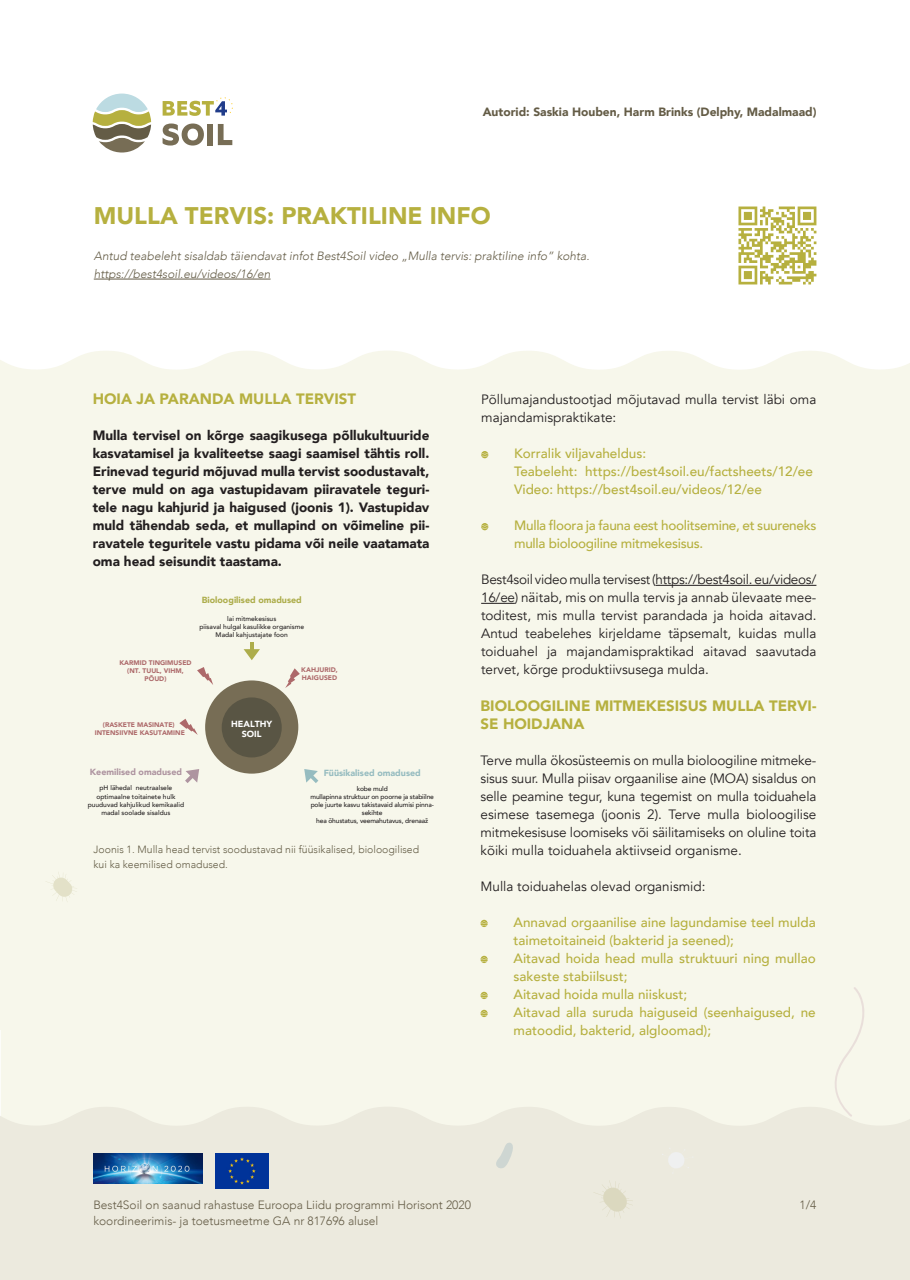
<style>
.page{position:relative;width:910px;height:1280px;background:#fff}
.page>*{position:absolute;margin:0;border:0;box-sizing:border-box;transform-origin:0 0}
.t1{font:900 24px "Avenir";color:#b6b03f}
.t2{font:900 15px/18px "Avenir";color:#b6b03f}
.t3{font:13.5px/18px "Avenir";color:#231f20;text-align:justify}
.t4{font:900 13.5px/18px "Avenir";color:#231f20;text-align:justify}
.t5{font:500 13.5px/18px "Avenir";color:#b6b03f}
.t6{font:500 13.5px/18px "Avenir";letter-spacing:-.02em;color:#b6b03f}
.t7{font:italic 300 12px "Avenir";color:#645c46}
.t8{font:300 12px "Avenir";color:#645c46}
.t9{font:900 12px "Avenir";color:#645c46}
.t10{font:300 10.5px/15px "Avenir";color:#635c45}
.t11{font:900 8.85px "Avenir";color:#adad4b}
.t12{font:900 8.85px "Avenir";color:#96bcc0}
.t13{font:900 8.85px "Avenir";color:#ae94a0}
.t14{font:900 8.85px/10.6px "Avenir";color:#fff;text-align:center}
.t15{font:500 6.6px/7.9px "Avenir";color:#231f20;text-align:center}
.t16{font:500 6.6px/7.9px "Avenir";letter-spacing:-.02em;color:#231f20;text-align:center}
.t17{font:900 6.6px/7.9px "Avenir";color:#ad696a;text-align:center}
</style>
<div class="page">
<div style="left:0;top:351px;width:910px;height:756px;background:#f7f7eb"></div>
<div style="left:0;top:1107px;width:910px;height:173px;background:#eceade"></div>
<svg style="left:593px;top:1180px;width:40px;height:38px;background:#e6e4d4"></svg>
<svg style="left:819px;top:987px;width:53px;height:130px;background:#f6f5e9"></svg>
<svg style="left:662px;top:1147px;width:32px;height:27px"></svg>
<svg style="left:496px;top:1142px;width:18px;height:27px"></svg>
<svg style="left:45px;top:872px;width:32px;height:30px"></svg>
<img style="left:94px;top:1153px;width:109px;height:30px">
<img style="left:215px;top:1153px;width:54px;height:36px">
<div style="left:205px;top:680px;width:93px;height:94px;background:#776d55;border-radius:50%"></div>
<div style="left:222px;top:697px;width:60px;height:60px;background:#595544;border-radius:50%"></div>
<hr style="left:250px;top:642px;width:4px;height:12px;background:#adad4b">
<svg style="left:244px;top:649px;width:16px;height:11px"></svg>
<svg style="left:304px;top:769px;width:14px;height:14px"></svg>
<svg style="left:185px;top:769px;width:14px;height:14px"></svg>
<svg style="left:197px;top:667px;width:16px;height:18px"></svg>
<svg style="left:179px;top:719px;width:19px;height:16px"></svg>
<svg style="left:285px;top:668px;width:15px;height:20px"></svg>
<hr style="left:655px;top:585px;width:161px;height:1px;background:#231f20">
<hr style="left:481px;top:603px;width:34px;height:1px;background:#231f20">
<svg style="left:481px;top:451px;width:7px;height:7px"></svg>
<svg style="left:481px;top:523px;width:7px;height:7px"></svg>
<hr style="left:94px;top:279px;width:177px;height:1px;background:#645c46">
<svg style="left:93px;top:94px;width:58px;height:59px"></svg>
<svg style="left:163px;top:123px;width:41px;height:23px"></svg>
<div style="left:208px;top:124px;width:5px;height:21px;background:#776d55"></div>
<svg style="left:218px;top:124px;width:14px;height:21px"></svg>
<svg style="left:163px;top:97px;width:70px;height:19px"></svg>
<svg style="left:480px;top:920px;width:8px;height:7px"></svg>
<svg style="left:480px;top:956px;width:8px;height:7px"></svg>
<svg style="left:480px;top:992px;width:8px;height:7px"></svg>
<svg style="left:480px;top:1010px;width:8px;height:7px"></svg>
<svg style="left:738px;top:207px;width:78px;height:77px"></svg>
<p class="t9" style="left:483px;top:102px;width:335px">Autorid: Saskia Houben, Harm Brinks (Delphy, Madalmaad)</p>
<p class="t1" style="left:94px;top:195px;width:398px">MULLA TERVIS: PRAKTILINE INFO</p>
<p class="t7" style="left:94px;top:249px;width:497px">Antud teabeleht sisaldab täiendavat infot Best4Soil video „Mulla tervis: praktiline info” kohta.</p>
<p class="t7" style="left:94px;top:267px;width:178px">https://best4soil.eu/videos/16/en</p>
<p class="t2" style="left:93px;top:389px;width:265px">HOIA JA PARANDA MULLA TERVIST</p>
<p class="t4" style="left:93px;top:426px;width:338px">Mulla tervisel on kõrge saagikusega põllukultuuride kasvatamisel ja kvaliteetse saagi saamisel tähtis roll.<br>Erinevad tegurid mõjuvad mulla tervist soodustavalt, terve muld on aga vastupidavam piiravatele teguri&shy;tele nagu kahjurid ja haigused (joonis 1). Vastupidav muld tähendab seda, et mullapind on võimeline pii&shy;ravatele teguritele vastu pidama või neile vaatamata oma head seisundit taastama.</p>
<p class="t11" style="left:202px;top:592px;width:102px">Bioloogilised omadused</p>
<p class="t15" style="left:199px;top:615px;width:106px">lai mitmekesisus<br>piisaval hulgal kasulikke organisme<br>Madal kahjustajate foon</p>
<p class="t17" style="left:119px;top:659px;width:74px">KARMID TINGIMUSED (NT. TUUL, VIHM,<br>PÕUD)</p>
<p class="t17" style="left:95px;top:720px;width:92px">(RASKETE MASINATE)<br>INTENSIIVNE KASUTAMINE</p>
<p class="t14" style="left:231px;top:718px;width:43px">HEALTHY<br>SOIL</p>
<p class="t17" style="left:301px;top:666px;width:38px;text-align:left">KAHJURID,<br>HAIGUSED</p>
<p class="t13" style="left:90px;top:765px;width:94px">Keemilised omadused</p>
<p class="t15" style="left:88px;top:784px;width:98px">pH lähedal neutraalsele optimaalne toitainete hulk puuduvad kahjulikud kemikaalid madal soolade sisaldus</p>
<p class="t12" style="left:324px;top:765px;width:99px">Füüsikalised omadused</p>
<p class="t16" style="left:310px;top:784px;width:125px">kobe muld<br>mullapinna struktuur on poorne ja stabiilne pole juurte kasvu takistavaid alumisi pinna&shy;sekihte<br>hea õhustatus, veemahutavus, drenaaž</p>
<p class="t10" style="left:94px;top:842px;width:327px">Joonis 1. Mulla head tervist soodustavad nii füüsikalised, bioloogilised kui ka keemilised omadused.</p>
<p class="t3" style="left:481px;top:391px;width:337px">Põllumajandustootjad mõjutavad mulla tervist läbi oma majandamispraktikate:</p>
<p class="t5" style="left:514px;top:444px;width:133px">Korralik viljavaheldus:</p>
<p class="t5" style="left:514px;top:462px;width:300px">Teabeleht: https://best4soil.eu/factsheets/12/ee</p>
<p class="t5" style="left:514px;top:480px;width:249px">Video: https://best4soil.eu/videos/12/ee</p>
<p class="t6" style="left:514px;top:516px;width:304px">Mulla floora ja fauna eest hoolitsemine, et suureneks mulla bioloogiline mitmekesisus.</p>
<p class="t3" style="left:481px;top:571px;width:337px">Best4soil video mulla tervisest (https://best4soil. eu/videos/ 16/ee) näitab, mis on mulla tervis ja annab ülevaate mee&shy;toditest, mis mulla tervist parandada ja hoida aitavad.<br>Antud teabelehes kirjeldame täpsemalt, kuidas mulla toiduahel ja majandamispraktikad aitavad saavutada tervet, kõrge produktiivsusega mulda.</p>
<p class="t2" style="left:480px;top:696px;width:337px">BIOLOOGILINE MITMEKESISUS MULLA TERVI-<br>SE HOIDJANA</p>
<p class="t3" style="left:480px;top:751px;width:337px">Terve mulla ökosüsteemis on mulla bioloogiline mitmeke&shy;sisus suur. Mulla piisav orgaanilise aine (MOA) sisaldus on selle peamine tegur, kuna tegemist on mulla toiduahela esimese tasemega (joonis 2). Terve mulla bioloogilise mitmekesisuse loomiseks või säilitamiseks on oluline toita kõiki mulla toiduahela aktiivseid organisme.</p>
<p class="t3" style="left:480px;top:878px;width:227px">Mulla toiduahelas olevad organismid:</p>
<p class="t5" style="left:513px;top:913px;width:304px">Annavad orgaanilise aine lagundamise teel mulda taimetoitaineid (bakterid ja seened);</p>
<p class="t5" style="left:513px;top:949px;width:304px">Aitavad hoida head mulla struktuuri ning mullao sakeste stabiilsust;</p>
<p class="t5" style="left:513px;top:985px;width:175px">Aitavad hoida mulla niiskust;</p>
<p class="t5" style="left:513px;top:1003px;width:304px">Aitavad alla suruda haiguseid (seenhaigused, ne matoodid, bakterid, algloomad);</p>
<p class="t8" style="left:93px;top:1197px;width:379px">Best4Soil on saanud rahastuse Euroopa Liidu programmi Horisont 2020</p>
<p class="t8" style="left:93px;top:1214px;width:287px">koordineerimis- ja toetusmeetme GA nr 817696 alusel</p>
<p class="t8" style="left:799px;top:1197px;width:18px">1/4</p>
</div>
